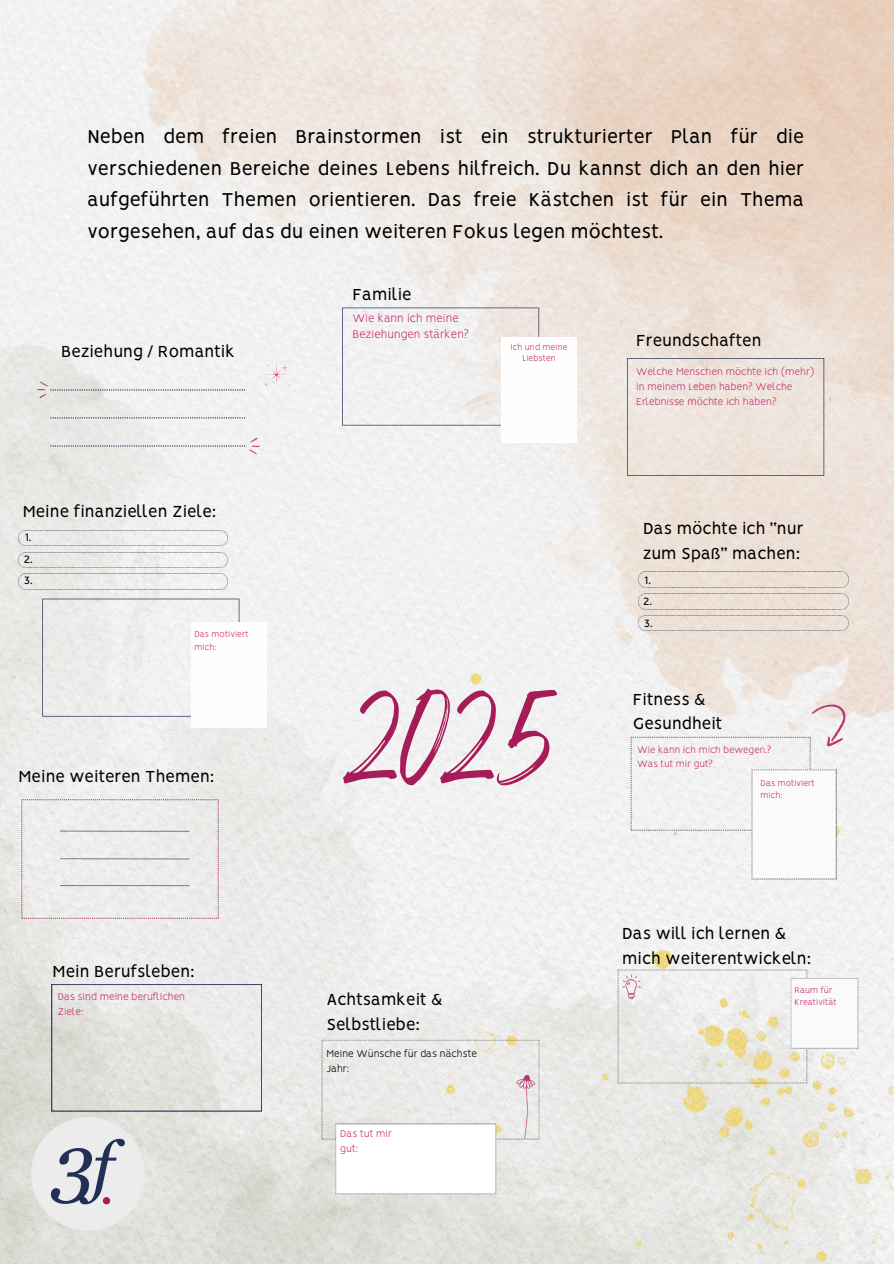
<style>
.page{position:relative;width:894px;height:1264px;background:#fff}
.page>*{position:absolute;margin:0;border:0;box-sizing:border-box;transform-origin:0 0}
.t1{font:90px "Breathing";color:#a61c59}
.t2{font:21px/31.5px "Vision";color:#000;text-align:justify}
.t3{font:18px/25px "Vision";color:#000}
.t4{font:300 12.45px/16.6px "Vision";color:#c53073}
.t5{font:12px "Vision";color:#000}
.t6{font:300 10.95px/14.7px "Vision";color:#c53073}
.t7{font:300 10.95px/14.7px "Vision";color:#000}
.t8{font:300 10.5px/14px "Vision";color:#c53073}
.t9{font:300 9.45px/12.6px "Vision";color:#c53073}
</style>
<div class="page">
<img style="left:0;top:0;width:893px;height:1263px">
<svg style="left:261px;top:360px;width:30px;height:29px"></svg>
<img style="left:638px;top:571px;width:210px;height:16px">
<img style="left:638px;top:593px;width:210px;height:16px">
<img style="left:638px;top:615px;width:210px;height:16px">
<svg style="left:342px;top:307px;width:197px;height:118px"></svg>
<img style="left:32px;top:1117px;width:112px;height:113px">
<div style="left:501px;top:337px;width:75px;height:105px;background:#fefefe"></div>
<img style="left:54px;top:986px;width:205px;height:123px">
<div style="left:52px;top:984px;width:209px;height:127px;border:1px solid #222f56"></div>
<svg style="left:627px;top:358px;width:197px;height:118px"></svg>
<img style="left:446px;top:674px;width:447px;height:589px">
<img style="left:627px;top:701px;width:221px;height:181px">
<img style="left:615px;top:967px;width:245px;height:118px">
<img style="left:319px;top:1037px;width:222px;height:158px">
<img style="left:35px;top:379px;width:16px;height:21px">
<svg style="left:50px;top:389px;width:195px;height:1px"></svg>
<svg style="left:50px;top:417px;width:195px;height:1px"></svg>
<svg style="left:50px;top:445px;width:195px;height:1px"></svg>
<img style="left:246px;top:435px;width:16px;height:21px">
<svg style="left:42px;top:598px;width:197px;height:118px"></svg>
<img style="left:18px;top:530px;width:210px;height:16px">
<img style="left:18px;top:552px;width:210px;height:15px">
<img style="left:18px;top:574px;width:210px;height:15px">
<div style="left:191px;top:622px;width:75px;height:106px;background:#fefefe"></div>
<img style="left:18px;top:796px;width:203px;height:125px">
<p class="t2" style="left:87px;top:122px;width:718px">Neben dem freien Brainstormen ist ein strukturierter Plan für die verschiedenen Bereiche deines Lebens hilfreich. Du kannst dich an den hier aufgeführten Themen orientieren. Das freie Kästchen ist für ein Thema vorgesehen, auf das du einen weiteren Fokus legen möchtest.</p>
<h4 class="t3" style="left:61px;top:340px;width:175px">Beziehung / Romantik</h4>
<p class="t3" style="left:23px;top:499px;width:195px">Meine finanziellen Ziele:</p>
<h3 class="t5" style="left:24px;top:553px;width:11px">2.</h3>
<p class="t5" style="left:24px;top:575px;width:10px">3.</p>
<p class="t5" style="left:25px;top:531px;width:8px">1.</p>
<h3 class="t9" style="left:194px;top:628px;width:56px">Das motiviert mich:</h3>
<h5 class="t3" style="left:18px;top:765px;width:197px">Meine weiteren Themen:</h5>
<h3 class="t3" style="left:53px;top:960px;width:144px">Mein Berufsleben:</h3>
<p class="t6" style="left:58px;top:990px;width:129px">Das sind meine beruflichen<br>Ziele:</p>
<p class="t3" style="left:352px;top:283px;width:61px">Familie</p>
<p class="t4" style="left:352px;top:310px;width:118px">Wie kann ich meine<br>Beziehungen stärken?</p>
<p class="t9" style="left:510px;top:342px;width:58px;line-height:11.1px;text-align:center">Ich und meine<br>Liebsten</p>
<h4 class="t1" style="left:343px;top:701px;width:208px">2025</h4>
<p class="t3" style="left:636px;top:329px;width:127px">Freundschaften</p>
<h3 class="t6" style="left:636px;top:365px;width:179px">Welche Menschen möchte ich (mehr) in meinem Leben haben? Welche<br>Erlebnisse möchte ich haben?</h3>
<h3 class="t3" style="left:643px;top:517px;width:162px">Das möchte ich “nur zum Spaß” machen:</h3>
<p class="t5" style="left:643px;top:596px;width:11px">2.</p>
<p class="t5" style="left:643px;top:617px;width:10px">3.</p>
<h2 class="t5" style="left:644px;top:574px;width:8px">1.</h2>
<p class="t3" style="left:632px;top:687px;width:91px">Fitness &amp;<br>Gesundheit</p>
<h5 class="t8" style="left:637px;top:743px;width:136px">Wie kann ich mich bewegen.?<br>Was tut mir gut?</h5>
<h3 class="t9" style="left:760px;top:777px;width:56px">Das motiviert mich:</h3>
<p class="t3" style="left:622px;top:921px;width:191px">Das will ich lernen &amp; mich weiterentwickeln:</p>
<h4 class="t9" style="left:794px;top:984px;width:39px">Raum für</h4>
<p class="t3" style="left:326px;top:987px;width:118px">Achtsamkeit &amp;</p>
<h4 class="t9" style="left:794px;top:996px;width:44px">Kreativität</h4>
<p class="t3" style="left:326px;top:1012px;width:95px">Selbstliebe:</p>
<p class="t7" style="left:326px;top:1047px;width:152px">Meine Wünsche für das nächste<br>Jahr:</p>
<h4 class="t6" style="left:340px;top:1127px;width:53px">Das tut mir gut:</h4>
</div>
